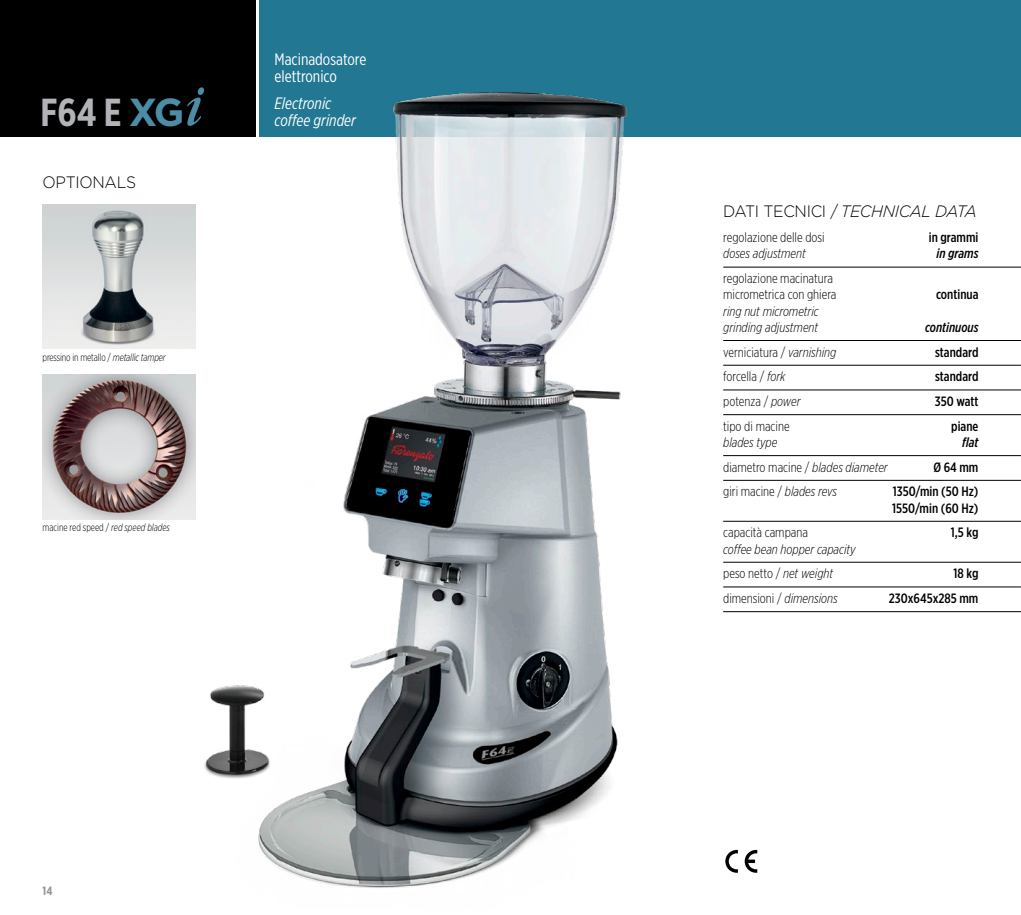
<style>
.page{position:relative;width:1021px;height:915px;background:#fff}
.page>*{position:absolute;margin:0;border:0;box-sizing:border-box;transform-origin:0 0}
.t1{font:700 39px "Gotham X Narrow";color:#b1b3b6}
.t2{font:16.5px/16.5px "Gotham X Narrow";color:#fff}
.t3{font:italic 300 16.5px "Gotham";letter-spacing:-.02em;color:#000;scale:.95 1}
.t4{font:italic 16.5px "Gotham X Narrow";color:#fff}
.t5{font:300 16.5px "Gotham";letter-spacing:-.02em;color:#000;scale:.95 1}
.t6{font:300 13.5px/16.2px "Gotham X Narrow";color:#000}
.t7{font:italic 300 13.5px/16.2px "Gotham X Narrow";color:#000}
.t8{font:500 13.5px/16.2px "Gotham X Narrow";color:#000}
.t9{font:italic 500 13.5px "Gotham X Narrow";color:#000}
.t10{font:700 12px "Gotham X Narrow";color:#939498}
.t11{font:300 10.5px "Gotham X Narrow";letter-spacing:-.01em;color:#000;scale:.95 1}
.s1{font-family:"Gotham";color:#4d8ca6}
.s2{font-family:"Garamond";font-weight:400;font-style:italic;font-size:60px;color:#4d8ca6}
.s3{font-style:italic}
.s4{font-style:normal}
</style>
<div class="page">
<hr style="left:1020px;top:0;width:1px;height:136px;background:#000">
<div style="left:259px;top:0;width:761px;height:136px;background:#227792"></div>
<img style="left:178px;top:50px;width:552px;height:838px">
<img style="left:191px;top:674px;width:93px;height:110px">
<div style="left:0;top:0;width:255px;height:136px;background:#000"></div>
<hr style="left:723px;top:267px;width:297px;height:1px;background:#000">
<hr style="left:723px;top:340px;width:297px;height:1px;background:#000">
<hr style="left:723px;top:365px;width:297px;height:1px;background:#000">
<hr style="left:723px;top:389px;width:297px;height:1px;background:#000">
<hr style="left:723px;top:414px;width:297px;height:1px;background:#000">
<hr style="left:723px;top:455px;width:297px;height:1px;background:#000">
<hr style="left:723px;top:480px;width:297px;height:1px;background:#000">
<hr style="left:723px;top:521px;width:297px;height:1px;background:#000">
<hr style="left:723px;top:561px;width:297px;height:1px;background:#000">
<hr style="left:723px;top:586px;width:297px;height:1px;background:#000">
<hr style="left:723px;top:611px;width:297px;height:1px;background:#000">
<svg style="left:744px;top:849px;width:13px;height:23px"></svg>
<svg style="left:725px;top:849px;width:13px;height:23px"></svg>
<img style="left:43px;top:374px;width:153px;height:145px">
<img style="left:43px;top:204px;width:153px;height:145px">
<h1 class="t1" style="left:40px;top:88px;width:164px">F64 E <span class="s1">XG</span><span class="s2">i</span></h1>
<p class="t5" style="left:43px;top:171px;width:100px">OPTIONALS</p>
<p class="t11" style="left:43px;top:350px;width:131px">pressino in metallo / <span class="s3">metallic tamper</span></p>
<p class="t11" style="left:43px;top:521px;width:136px">macine red speed / <span class="s3">red speed blades</span></p>
<p class="t2" style="left:274px;top:51px;width:93px">Macinadosatore elettronico</p>
<p class="t4" style="left:274px;top:93px;width:58px">Electronic</p>
<p class="t4" style="left:274px;top:110px;width:83px">coffee grinder</p>
<p class="t10" style="left:43px;top:882px;width:12px">14</p>
<p class="t3" style="left:723px;top:201px;width:268px"><span class="s4">DATI TECNICI /</span> TECHNICAL DATA</p>
<p class="t6" style="left:723px;top:229px;width:103px">regolazione delle dosi</p>
<p class="t8" style="left:928px;top:229px;width:51px">in grammi</p>
<p class="t7" style="left:723px;top:245px;width:84px">doses adjustment</p>
<p class="t9" style="left:936px;top:245px;width:43px">in grams</p>
<p class="t6" style="left:723px;top:270px;width:115px">regolazione macinatura micrometrica con ghiera</p>
<p class="t8" style="left:936px;top:286px;width:44px">continua</p>
<p class="t7" style="left:723px;top:302px;width:97px">ring nut micrometric grinding adjustment</p>
<p class="t9" style="left:925px;top:319px;width:55px">continuous</p>
<p class="t6" style="left:723px;top:343px;width:115px">verniciatura / <span class="s3">varnishing</span></p>
<p class="t8" style="left:935px;top:343px;width:45px">standard</p>
<p class="t6" style="left:723px;top:368px;width:64px">forcella / <span class="s3">fork</span></p>
<p class="t8" style="left:935px;top:368px;width:45px">standard</p>
<p class="t6" style="left:723px;top:393px;width:79px">potenza / <span class="s3">power</span></p>
<p class="t8" style="left:934px;top:393px;width:45px">350 watt</p>
<p class="t6" style="left:723px;top:417px;width:68px">tipo di macine</p>
<p class="t8" style="left:951px;top:417px;width:29px">piane</p>
<p class="t7" style="left:723px;top:433px;width:56px">blades type</p>
<p class="t9" style="left:962px;top:434px;width:18px">flat</p>
<p class="t6" style="left:723px;top:458px;width:166px">diametro macine / <span class="s3">blades diameter</span></p>
<p class="t8" style="left:933px;top:458px;width:47px">Ø 64 mm</p>
<p class="t6" style="left:723px;top:483px;width:115px">giri macine / <span class="s3">blades revs</span></p>
<p class="t8" style="left:892px;top:483px;width:88px">1350/min (50 Hz)<br>1550/min (60 Hz)</p>
<p class="t6" style="left:723px;top:524px;width:86px">capacità campana</p>
<p class="t8" style="left:950px;top:524px;width:29px">1,5 kg</p>
<p class="t7" style="left:723px;top:536px;width:134px;line-height:24.8px">coffee bean hopper capacity <span class="s4">peso netto /</span> net weight</p>
<p class="t8" style="left:953px;top:565px;width:26px">18 kg</p>
<p class="t6" style="left:723px;top:589px;width:116px">dimensioni / <span class="s3">dimensions</span></p>
<p class="t8" style="left:888px;top:589px;width:91px">230x645x285 mm</p>
</div>
